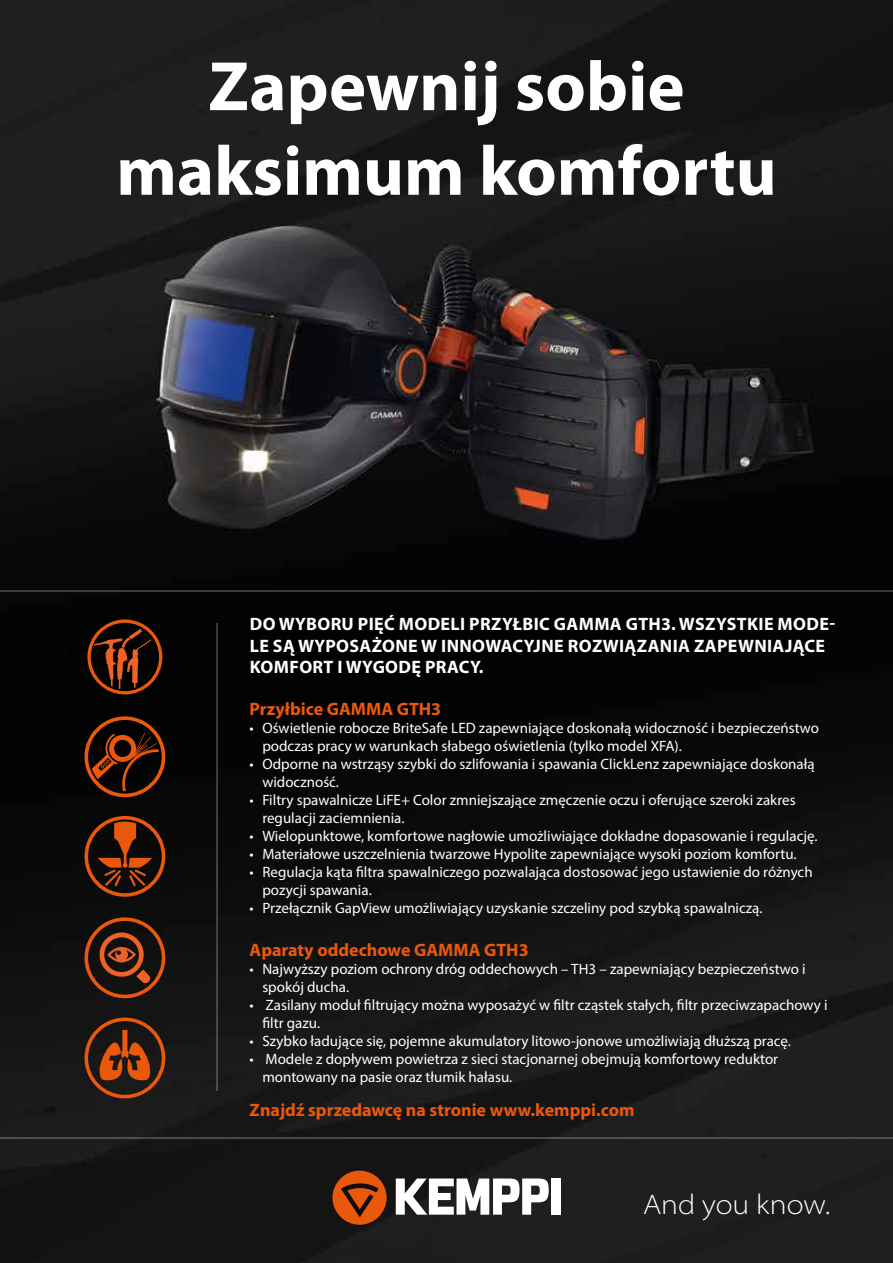
<style>
.page{position:relative;width:893px;height:1263px;background:#fff}
.page>*{position:absolute;margin:0;border:0;box-sizing:border-box;transform-origin:0 0}
.t1{font:700 70.5px/84.6px "Myriad Pro";color:#fff;text-align:center}
.t2{font:300 semi-expanded 28.5px "Myriad Pro";color:#fff}
.t3{font:700 18px/21.6px "Myriad Pro";letter-spacing:.02em;color:#fff}
.t4{font:700 18px "Myriad Pro";color:#ea580c}
.t5{font:15px/18px "Myriad Pro";color:#fff}
</style>
<div class="page">
<img style="left:0;top:0;width:893px;height:1263px">
<div style="left:333px;top:1170px;width:54px;height:55px;background:#ea580c;border-radius:50%"></div>
<svg style="left:341px;top:1183px;width:38px;height:34px"></svg>
<div style="left:551px;top:1178px;width:9px;height:37px;background:#fff"></div>
<svg style="left:396px;top:1178px;width:153px;height:37px"></svg>
<svg style="left:87px;top:619px;width:75px;height:75px"></svg>
<svg style="left:85px;top:716px;width:80px;height:81px"></svg>
<svg style="left:85px;top:816px;width:80px;height:81px"></svg>
<svg style="left:85px;top:917px;width:80px;height:81px"></svg>
<svg style="left:85px;top:1017px;width:80px;height:81px"></svg>
<img style="left:0;top:591px;width:893px;height:1px">
<img style="left:217px;top:624px;width:1px;height:466px">
<img style="left:0;top:1137px;width:893px;height:1px">
<h1 class="t1" style="left:116px;top:42px;width:662px">Zapewnij sobie maksimum komfortu</h1>
<p class="t3" style="left:250px;top:612px;width:587px">DO WYBORU PIĘĆ MODELI PRZYŁBIC GAMMA GTH3. WSZYSTKIE MODE-<br>LE SĄ WYPOSAŻONE W INNOWACYJNE ROZWIĄZANIA ZAPEWNIAJĄCE<br>KOMFORT I WYGODĘ PRACY.</p>
<p class="t4" style="left:250px;top:697px;width:193px">Przyłbice GAMMA GTH3</p>
<p class="t5" style="left:262px;top:718px;width:558px;text-indent:-13px">• Oświetlenie robocze BriteSafe LED zapewniające doskonałą widoczność i bezpieczeństwo podczas pracy w warunkach słabego oświetlenia (tylko model XFA).</p>
<p class="t5" style="left:262px;top:754px;width:554px;text-indent:-13px">• Odporne na wstrząsy szybki do szlifowania i spawania ClickLenz zapewniające doskonałą widoczność.</p>
<p class="t5" style="left:262px;top:790px;width:535px;text-indent:-13px">• Filtry spawalnicze LiFE+ Color zmniejszające zmęczenie oczu i oferujące szeroki zakres regulacji zaciemnienia.</p>
<p class="t5" style="left:250px;top:826px;width:569px">• Wielopunktowe, komfortowe nagłowie umożliwiające dokładne dopasowanie i regulację.</p>
<p class="t5" style="left:250px;top:844px;width:549px">• Materiałowe uszczelnienia twarzowe Hypolite zapewniające wysoki poziom komfortu.</p>
<p class="t5" style="left:262px;top:862px;width:552px;text-indent:-13px">• Regulacja kąta filtra spawalniczego pozwalająca dostosować jego ustawienie do różnych pozycji spawania.</p>
<p class="t5" style="left:250px;top:898px;width:514px">• Przełącznik GapView umożliwiający uzyskanie szczeliny pod szybką spawalniczą.</p>
<p class="t4" style="left:250px;top:938px;width:280px">Aparaty oddechowe GAMMA GTH3</p>
<p class="t5" style="left:262px;top:959px;width:545px;text-indent:-13px">• Najwyższy poziom ochrony dróg oddechowych – TH3 – zapewniający bezpieczeństwo i spokój ducha.</p>
<p class="t5" style="left:262px;top:995px;width:567px;text-indent:-13px">• Zasilany moduł filtrujący można wyposażyć w filtr cząstek stałych, filtr przeciwzapachowy i filtr gazu.</p>
<p class="t5" style="left:250px;top:1031px;width:543px">• Szybko ładujące się, pojemne akumulatory litowo-jonowe umożliwiają dłuższą pracę.</p>
<p class="t5" style="left:262px;top:1049px;width:517px;text-indent:-13px">• Modele z dopływem powietrza z sieci stacjonarnej obejmują komfortowy reduktor montowany na pasie oraz tłumik hałasu.</p>
<p class="t4" style="left:250px;top:1098px;width:387px">Znajdź sprzedawcę na stronie www.kemppi.com</p>
<h2 class="t2" style="left:643px;top:1188px;width:188px">And you know.</h2>
</div>
